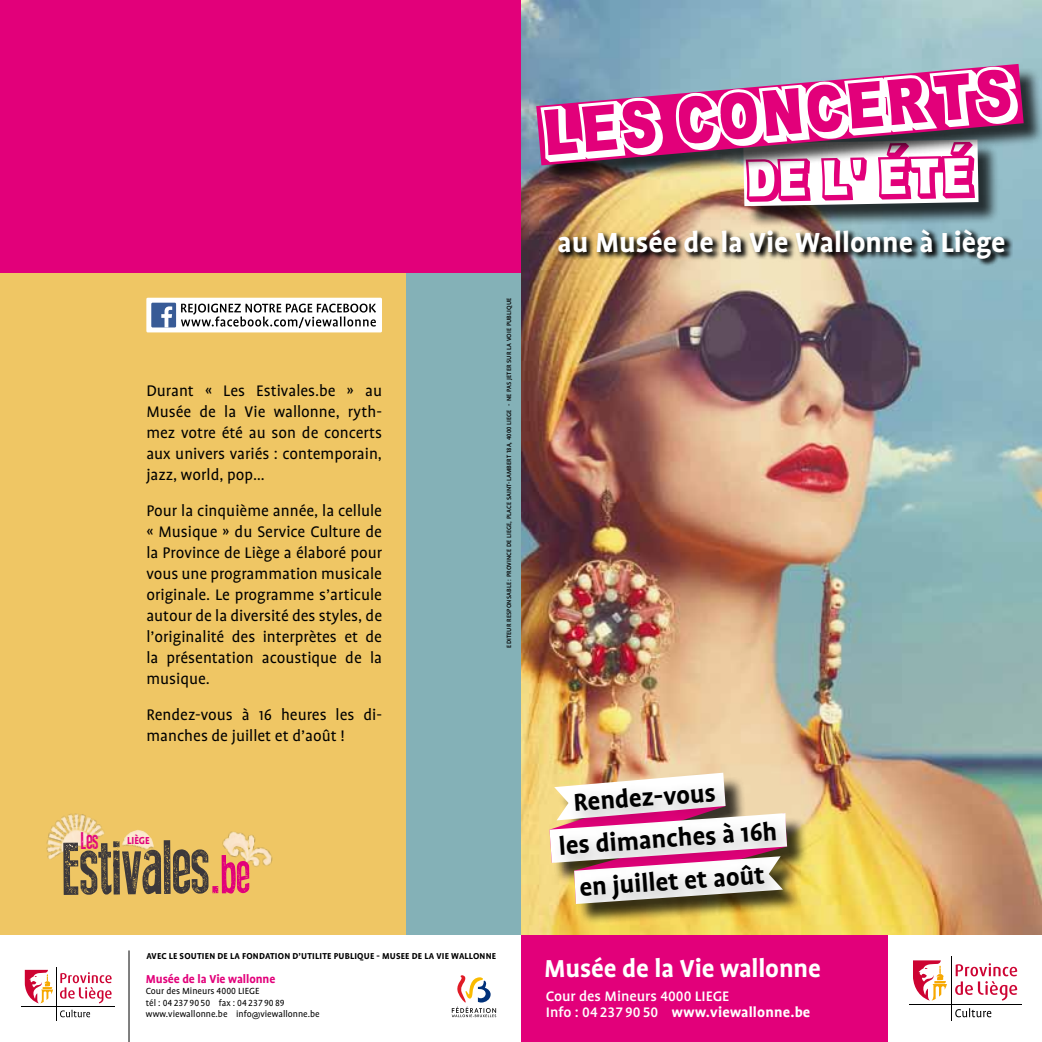
<style>
.page{position:relative;width:1042px;height:1042px;background:#fff}
.page>*{position:absolute;margin:0;border:0;box-sizing:border-box;transform-origin:0 0}
.t1{font:700 31.5px "Profile OT";letter-spacing:-.005em;color:#fff}
.t2{font:700 28px "Profile OT";color:#000}
.t3{font:700 28px "Profile OT";color:#fff}
.t4{font:17.5px/21px "Profile OT";color:#000;text-align:justify}
.t5{font:500 15.75px/15.8px "Profile OT";color:#fff}
.t6{font:700 13.12px "Profile OT";color:#e2007a}
.t7{font:700 11.55px "Profile OT";color:#e2007a;scale:.9 1}
.t8{font:10.15px/11.4px "Profile OT";color:#000}
.t9{font:700 9.8px "Profile OT";letter-spacing:.04em;color:#000}
.t10{font:500 7px "Profile OT";letter-spacing:.02em;color:#000}
.s1{font-weight:700}
</style>
<div class="page">
<div style="left:0;top:0;width:521px;height:935px;background:#efc664"></div>
<div style="left:407px;top:0;width:114px;height:935px;background:#84b1b7"></div>
<hr style="left:129px;top:950px;width:1px;height:92px;background:#000">
<svg style="left:25px;top:970px;width:28px;height:33px"></svg>
<svg style="left:60px;top:972px;width:52px;height:31px"></svg>
<svg style="left:60px;top:1009px;width:30px;height:8px"></svg>
<hr style="left:56px;top:966px;width:1px;height:54px;background:#000">
<hr style="left:22px;top:1006px;width:93px;height:1px;background:#000">
<svg style="left:452px;top:975px;width:44px;height:42px"></svg>
<div style="left:0;top:0;width:521px;height:273px;background:#e2007a"></div>
<div style="left:146px;top:298px;width:236px;height:34px;background:#fff"></div>
<div style="left:151px;top:303px;width:25px;height:24px;background:#385b96"></div>
<svg style="left:161px;top:306px;width:11px;height:21px"></svg>
<svg style="left:181px;top:304px;width:195px;height:24px"></svg>
<img style="left:521px;top:0;width:521px;height:935px">
<div style="left:521px;top:935px;width:521px;height:107px;background:#e2007a"></div>
<div style="left:888px;top:935px;width:154px;height:107px;background:#fff"></div>
<svg style="left:913px;top:960px;width:34px;height:40px"></svg>
<svg style="left:955px;top:963px;width:62px;height:37px"></svg>
<svg style="left:955px;top:1008px;width:36px;height:9px"></svg>
<hr style="left:951px;top:956px;width:1px;height:65px;background:#000">
<hr style="left:909px;top:1004px;width:112px;height:1px;background:#000">
<img style="left:557px;top:228px;width:456px;height:39px">
<div style="left:553px;top:776px;width:255px;height:149px;background:#000;opacity:.75"></div>
<svg style="left:549px;top:772px;width:238px;height:132px;background:#eacc9d"></svg>
<div style="left:551px;top:779px;width:247px;height:142px;background:#000;opacity:.32"></div>
<img style="left:46px;top:813px;width:58px;height:47px">
<img style="left:231px;top:831px;width:42px;height:36px">
<img style="left:131px;top:830px;width:14px;height:2px">
<div style="left:746px;top:142px;width:254px;height:86px;background:#000;opacity:.75"></div>
<svg style="left:743px;top:187px;width:235px;height:19px"></svg>
<div style="left:539px;top:67px;width:503px;height:120px;background:#000;opacity:.75"></div>
<svg style="left:536px;top:64px;width:487px;height:101px;background:#9a8fa6"></svg>
<svg style="left:540px;top:67px;width:478px;height:95px"></svg>
<svg style="left:63px;top:832px;width:187px;height:63px"></svg>
<p class="t4" style="left:146px;top:380px;width:237px">Durant « Les Estivales.be » au Musée de la Vie wallonne, ryth&shy;mez votre été au son de concerts aux univers variés : contemporain, jazz, world, pop…</p>
<p class="t4" style="left:146px;top:500px;width:237px">Pour la cinquième année, la cellule « Musique » du Service Culture de la Province de Liège a élaboré pour vous une programmation musicale originale. Le programme s’articule autour de la diversité des styles, de l’originalité des interprètes et de la présentation acoustique de la musique.</p>
<p class="t4" style="left:146px;top:704px;width:237px">Rendez-vous à 16 heures les di&shy;manches de juillet et d’août !</p>
<p class="t7" style="left:127px;top:834px;width:25px">LIÈGE</p>
<p class="t10" style="left:505px;top:647px;width:351px;rotate:-90deg">editeur responsable : Province de Liege, Place Saint-Lambert 18A, 4000 Liege - Ne pas jeter sur la voie publique</p>
<p class="t9" style="left:146px;top:950px;width:351px">Avec le soutien de la Fondation d’UtilitE publique - MusEe de la Vie wallonne</p>
<p class="t6" style="left:146px;top:971px;width:131px">Musée de la Vie wallonne</p>
<p class="t8" style="left:146px;top:986px;width:175px">Cour des Mineurs 4000 LIEGE<br>tél : 04 237 90 50 fax : 04 237 90 89 www.viewallonne.be info@viewallonne.be</p>
<h1 class="t1" style="left:557px;top:224px;width:449px">au Musée de la Vie Wallonne à Liège</h1>
<h2 class="t2" style="left:572px;top:786px;width:145px;rotate:-4deg">Rendez-vous</h2>
<h2 class="t2" style="left:558px;top:830px;width:221px;rotate:-4deg">les dimanches à 16h</h2>
<h2 class="t2" style="left:578px;top:872px;width:189px;rotate:-4deg">en juillet et août</h2>
<h2 class="t3" style="left:544px;top:953px;width:278px">Musée de la Vie wallonne</h2>
<p class="t5" style="left:546px;top:989px;width:266px">Cour des Mineurs 4000 LIEGE<br>Info : 04 237 90 50 <span class="s1">www.viewallonne.be</span></p>
</div>
